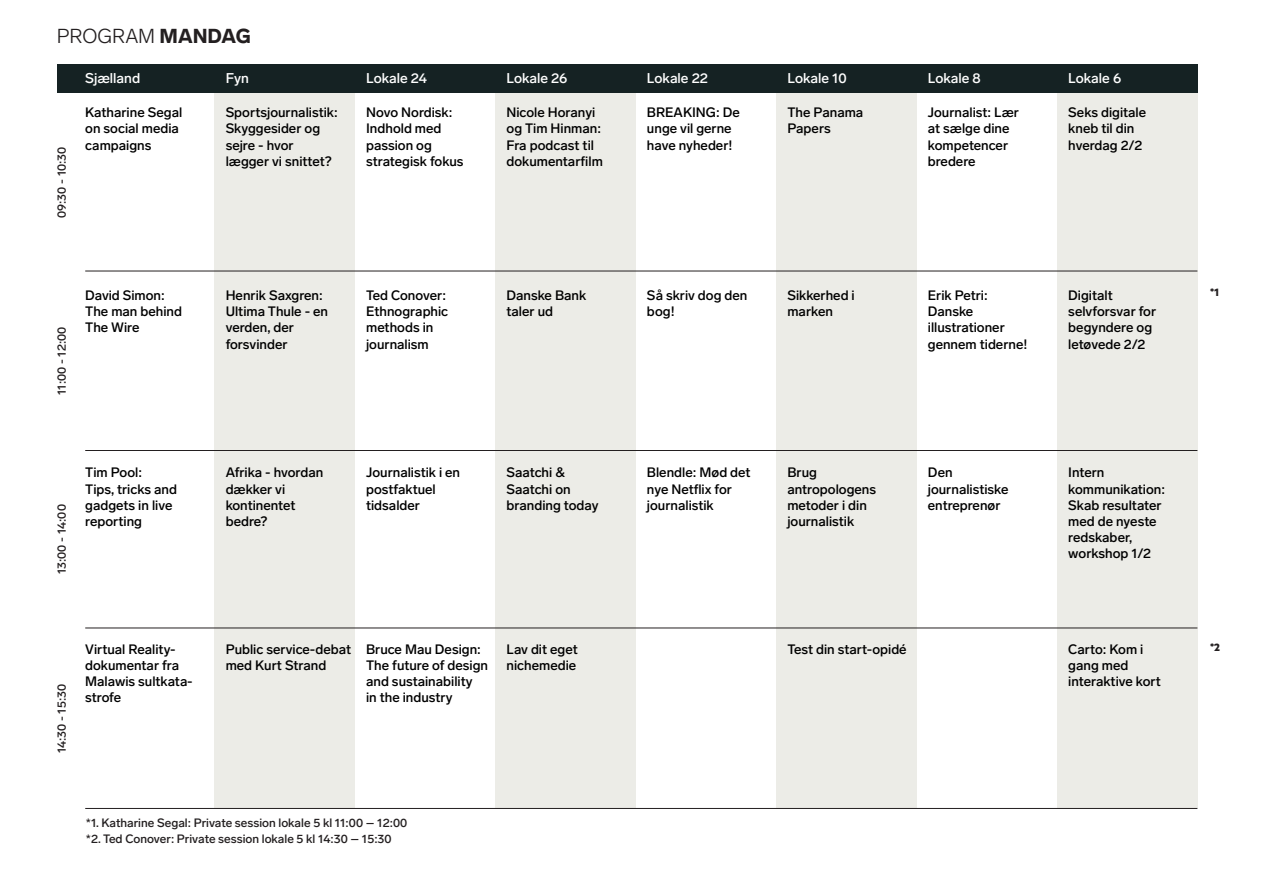
<style>
.page{position:relative;width:1263px;height:893px;background:#fff}
.page>*{position:absolute;margin:0;border:0;box-sizing:border-box;transform-origin:0 0}
.t1{font:300 19.95px "Lab Grotesque";color:#231f20}
.t2{font:500 13.95px "Lab Grotesque";color:#fff}
.titel_stor{font:500 13.5px/16.2px "Lab Grotesque";color:#000}
.t3{font:500 12px "Lab Grotesque";color:#231f20}
.t4{font:700 12px "Metric";color:#231f20}
.s1{font-weight:900}
</style>
<div class="page">
<div style="left:214px;top:93px;width:141px;height:715px;background:#ecece7"></div>
<div style="left:495px;top:93px;width:141px;height:715px;background:#ecece7"></div>
<div style="left:776px;top:93px;width:140px;height:715px;background:#ecece7"></div>
<div style="left:1057px;top:93px;width:140px;height:715px;background:#ecece7"></div>
<div style="left:57px;top:64px;width:1140px;height:29px;background:#152223"></div>
<hr style="left:85px;top:450px;width:1112px;height:1px;background:#231f20">
<hr style="left:85px;top:627px;width:1112px;height:1px;background:#231f20">
<hr style="left:85px;top:270px;width:1112px;height:1px;background:#231f20">
<hr style="left:85px;top:808px;width:1112px;height:1px;background:#231f20">
<p class="t1" style="left:57px;top:24px;width:196px">PROGRAM <span class="s1">MANDAG</span></p>
<p class="t2" style="left:85px;top:70px;width:57px">Sjælland</p>
<p class="t2" style="left:226px;top:70px;width:25px">Fyn</p>
<p class="t2" style="left:366px;top:70px;width:62px">Lokale 24</p>
<p class="t2" style="left:506px;top:70px;width:62px">Lokale 26</p>
<p class="t2" style="left:647px;top:70px;width:63px">Lokale 22</p>
<p class="t2" style="left:787px;top:70px;width:61px">Lokale 10</p>
<p class="t2" style="left:928px;top:70px;width:54px">Lokale 8</p>
<p class="t2" style="left:1068px;top:70px;width:54px">Lokale 6</p>
<p class="t3" style="left:54px;top:218px;width:73px;rotate:-90deg">09:30 - 10:30</p>
<p class="titel_stor" style="left:85px;top:105px;width:99px">Katharine Segal</p>
<p class="titel_stor" style="left:85px;top:121px;width:95px">on social media</p>
<p class="titel_stor" style="left:85px;top:137px;width:68px">campaigns</p>
<p class="t3" style="left:54px;top:395px;width:70px;rotate:-90deg">11:00 - 12:00</p>
<p class="titel_stor" style="left:85px;top:287px;width:81px">David Simon:</p>
<p class="titel_stor" style="left:85px;top:303px;width:98px">The man behind</p>
<p class="titel_stor" style="left:85px;top:320px;width:56px">The Wire</p>
<p class="titel_stor" style="left:226px;top:105px;width:113px">Sportsjournalistik:</p>
<p class="titel_stor" style="left:226px;top:121px;width:96px">Skyggesider og</p>
<p class="titel_stor" style="left:226px;top:137px;width:69px">sejre - hvor</p>
<p class="titel_stor" style="left:226px;top:153px;width:107px">lægger vi snittet?</p>
<p class="titel_stor" style="left:366px;top:105px;width:88px">Novo Nordisk:</p>
<p class="titel_stor" style="left:366px;top:121px;width:77px">Indhold med</p>
<p class="titel_stor" style="left:366px;top:137px;width:67px">passion og</p>
<p class="titel_stor" style="left:366px;top:153px;width:99px">strategisk fokus</p>
<p class="titel_stor" style="left:506px;top:105px;width:90px">Nicole Horanyi</p>
<p class="titel_stor" style="left:506px;top:121px;width:96px">og Tim Hinman:</p>
<p class="titel_stor" style="left:506px;top:137px;width:89px">Fra podcast til</p>
<p class="titel_stor" style="left:506px;top:153px;width:98px">dokumentarfilm</p>
<p class="titel_stor" style="left:226px;top:287px;width:99px">Henrik Saxgren:</p>
<p class="titel_stor" style="left:226px;top:303px;width:104px">Ultima Thule - en</p>
<p class="titel_stor" style="left:226px;top:320px;width:70px">verden, der</p>
<p class="titel_stor" style="left:226px;top:336px;width:63px">forsvinder</p>
<p class="titel_stor" style="left:366px;top:287px;width:81px">Ted Conover:</p>
<p class="titel_stor" style="left:366px;top:303px;width:84px">Ethnographic</p>
<p class="titel_stor" style="left:366px;top:320px;width:69px">methods in</p>
<p class="titel_stor" style="left:366px;top:336px;width:64px">journalism</p>
<p class="titel_stor" style="left:506px;top:287px;width:81px">Danske Bank</p>
<p class="titel_stor" style="left:506px;top:303px;width:48px">taler ud</p>
<p class="t3" style="left:54px;top:574px;width:71px;rotate:-90deg">13:00 - 14:00</p>
<p class="titel_stor" style="left:85px;top:465px;width:58px">Tim Pool:</p>
<p class="titel_stor" style="left:85px;top:481px;width:93px">Tips, tricks and</p>
<p class="titel_stor" style="left:85px;top:497px;width:89px">gadgets in live</p>
<p class="titel_stor" style="left:85px;top:513px;width:58px">reporting</p>
<p class="titel_stor" style="left:226px;top:465px;width:99px">Afrika - hvordan</p>
<p class="titel_stor" style="left:226px;top:481px;width:61px">dækker vi</p>
<p class="titel_stor" style="left:226px;top:497px;width:71px">kontinentet</p>
<p class="titel_stor" style="left:226px;top:513px;width:43px">bedre?</p>
<p class="titel_stor" style="left:366px;top:465px;width:96px">Journalistik i en</p>
<p class="titel_stor" style="left:366px;top:481px;width:71px">postfaktuel</p>
<p class="titel_stor" style="left:366px;top:497px;width:55px">tidsalder</p>
<p class="titel_stor" style="left:506px;top:465px;width:60px">Saatchi &amp;</p>
<p class="titel_stor" style="left:506px;top:481px;width:66px">Saatchi on</p>
<p class="titel_stor" style="left:506px;top:497px;width:93px">branding today</p>
<p class="t3" style="left:54px;top:753px;width:71px;rotate:-90deg">14:30 - 15:30</p>
<p class="titel_stor" style="left:85px;top:641px;width:92px">Virtual Reality-</p>
<p class="titel_stor" style="left:85px;top:657px;width:96px">dokumentar fra</p>
<p class="titel_stor" style="left:85px;top:673px;width:109px">Malawis sultkata&shy;strofe</p>
<p class="titel_stor" style="left:226px;top:641px;width:127px">Public service-debat med Kurt Strand</p>
<p class="titel_stor" style="left:366px;top:641px;width:124px">Bruce Mau Design:<br>The future of design</p>
<p class="titel_stor" style="left:366px;top:673px;width:108px">and sustainability</p>
<p class="titel_stor" style="left:366px;top:689px;width:88px">in the industry</p>
<p class="titel_stor" style="left:506px;top:641px;width:73px">Lav dit eget</p>
<p class="titel_stor" style="left:506px;top:657px;width:71px">nichemedie</p>
<p class="t3" style="left:86px;top:816px;width:323px">*1. Katharine Segal: Private session lokale 5 kl 11:00 – 12:00</p>
<p class="t3" style="left:86px;top:832px;width:307px">*2. Ted Conover: Private session lokale 5 kl 14:30 – 15:30</p>
<p class="titel_stor" style="left:647px;top:105px;width:94px">BREAKING: De</p>
<p class="titel_stor" style="left:647px;top:121px;width:86px">unge vil gerne</p>
<p class="titel_stor" style="left:647px;top:137px;width:87px">have nyheder!</p>
<p class="titel_stor" style="left:787px;top:105px;width:77px">The Panama</p>
<p class="titel_stor" style="left:787px;top:121px;width:45px">Papers</p>
<p class="titel_stor" style="left:928px;top:105px;width:93px">Journalist: Lær</p>
<p class="titel_stor" style="left:928px;top:121px;width:83px">at sælge dine</p>
<p class="titel_stor" style="left:928px;top:137px;width:82px">kompetencer</p>
<p class="titel_stor" style="left:928px;top:153px;width:49px">bredere</p>
<p class="titel_stor" style="left:1068px;top:105px;width:79px">Seks digitale</p>
<p class="titel_stor" style="left:1068px;top:121px;width:68px">kneb til din</p>
<p class="titel_stor" style="left:1068px;top:137px;width:76px">hverdag 2/2</p>
<p class="titel_stor" style="left:647px;top:287px;width:102px">Så skriv dog den</p>
<p class="titel_stor" style="left:647px;top:303px;width:29px">bog!</p>
<p class="titel_stor" style="left:787px;top:287px;width:69px">Sikkerhed i</p>
<p class="titel_stor" style="left:787px;top:303px;width:47px">marken</p>
<p class="titel_stor" style="left:928px;top:287px;width:61px">Erik Petri:</p>
<p class="titel_stor" style="left:928px;top:303px;width:47px">Danske</p>
<p class="titel_stor" style="left:928px;top:320px;width:78px">illustrationer</p>
<p class="titel_stor" style="left:928px;top:336px;width:101px">gennem tiderne!</p>
<p class="titel_stor" style="left:1068px;top:287px;width:46px">Digitalt</p>
<p class="titel_stor" style="left:1068px;top:303px;width:89px">selvforsvar for</p>
<p class="titel_stor" style="left:1068px;top:320px;width:85px">begyndere og</p>
<p class="titel_stor" style="left:1068px;top:336px;width:79px">letøvede 2/2</p>
<p class="titel_stor" style="left:647px;top:465px;width:105px">Blendle: Mød det</p>
<p class="titel_stor" style="left:647px;top:481px;width:87px">nye Netflix for</p>
<p class="titel_stor" style="left:647px;top:497px;width:68px">journalistik</p>
<p class="titel_stor" style="left:787px;top:465px;width:31px">Brug</p>
<p class="titel_stor" style="left:787px;top:481px;width:90px">antropologens</p>
<p class="titel_stor" style="left:787px;top:497px;width:81px">metoder i din</p>
<p class="titel_stor" style="left:787px;top:513px;width:68px">journalistik</p>
<p class="titel_stor" style="left:928px;top:465px;width:26px">Den</p>
<p class="titel_stor" style="left:928px;top:481px;width:82px">journalistiske</p>
<p class="titel_stor" style="left:928px;top:497px;width:74px">entreprenør</p>
<p class="titel_stor" style="left:1068px;top:465px;width:38px">Intern</p>
<p class="titel_stor" style="left:1068px;top:481px;width:98px">kommunikation:</p>
<p class="titel_stor" style="left:1068px;top:497px;width:95px">Skab resultater</p>
<p class="titel_stor" style="left:1068px;top:513px;width:90px">med de nyeste</p>
<p class="titel_stor" style="left:1068px;top:529px;width:65px">redskaber,</p>
<p class="titel_stor" style="left:1068px;top:546px;width:84px">workshop 1/2</p>
<p class="titel_stor" style="left:787px;top:641px;width:121px">Test din start-opidé</p>
<p class="titel_stor" style="left:1068px;top:641px;width:77px">Carto: Kom i</p>
<p class="titel_stor" style="left:1068px;top:657px;width:62px">gang med</p>
<p class="titel_stor" style="left:1068px;top:673px;width:94px">interaktive kort</p>
<p class="t4" style="left:1210px;top:285px;width:10px">*1</p>
<p class="t4" style="left:1210px;top:640px;width:11px">*2</p>
</div>
